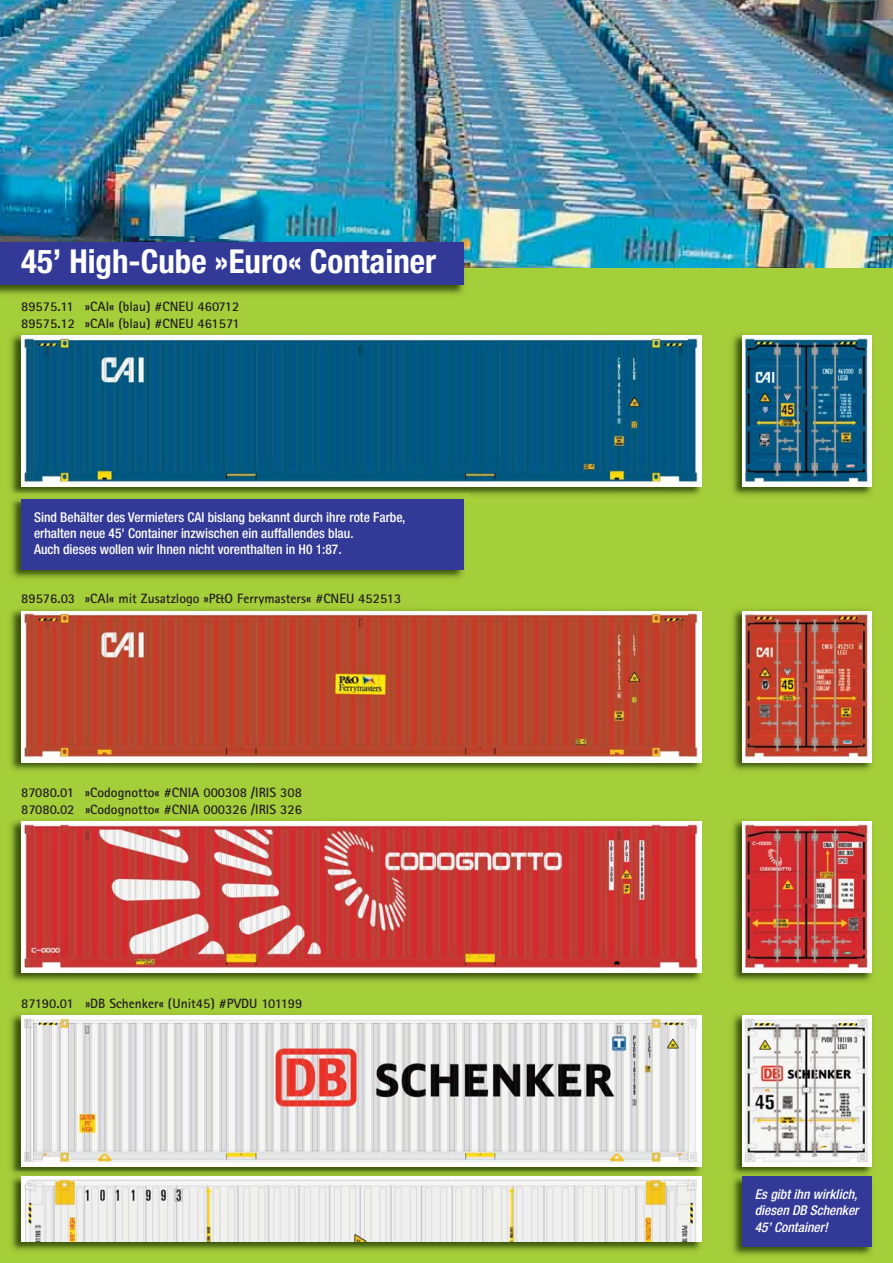
<style>
.page{position:relative;width:893px;height:1263px;background:#a5ce3b}
.page>*{position:absolute;margin:0;border:0;box-sizing:border-box;transform-origin:0 0}
.t1{font:700 condensed 33px "Helvetica Neue";color:#fff}
.t2{font:700 13.5px/16.2px "Rotis Sans Serif";color:#231f20}
.t3{font:500 condensed 13.5px/16.2px "Helvetica Neue";color:#fff}
.t4{font:italic 500 condensed 13.5px/16.2px "Helvetica Neue";color:#fff;text-align:justify}
</style>
<div class="page">
<img style="left:10px;top:334px;width:692px;height:162px">
<img style="left:21px;top:336px;width:681px;height:151px">
<img style="left:732px;top:334px;width:140px;height:162px">
<img style="left:742px;top:336px;width:130px;height:151px">
<img style="left:10px;top:605px;width:692px;height:166px">
<img style="left:21px;top:611px;width:681px;height:151px">
<img style="left:732px;top:609px;width:140px;height:162px">
<img style="left:742px;top:611px;width:130px;height:151px">
<img style="left:10px;top:815px;width:692px;height:167px">
<img style="left:22px;top:815px;width:107px;height:1px">
<img style="left:21px;top:821px;width:681px;height:151px">
<img style="left:732px;top:820px;width:140px;height:162px">
<img style="left:742px;top:821px;width:130px;height:151px">
<img style="left:10px;top:1014px;width:692px;height:237px">
<img style="left:21px;top:1016px;width:681px;height:151px">
<img style="left:732px;top:1014px;width:140px;height:242px">
<img style="left:742px;top:1016px;width:130px;height:151px">
<img style="left:0;top:0;width:893px;height:268px">
<img style="left:0;top:237px;width:469px;height:58px">
<div style="left:0;top:242px;width:463px;height:43px;background:#333996"></div>
<img style="left:21px;top:1177px;width:681px;height:65px">
<img style="left:10px;top:493px;width:460px;height:86px">
<div style="left:21px;top:499px;width:442px;height:70px;background:#333996"></div>
<div style="left:742px;top:1177px;width:130px;height:70px;background:#333996"></div>
<h1 class="t1" style="left:21px;top:249px;width:416px">45’ High-Cube »Euro« Container</h1>
<p class="t2" style="left:21px;top:300px;width:220px">89575.11 »CAI« (blau) #CNEU 460712<br>89575.12 »CAI« (blau) #CNEU 461571</p>
<p class="t3" style="left:34px;top:510px;width:373px">Sind Behälter des Vermieters CAI bislang bekannt durch ihre rote Farbe, erhalten neue 45' Container inzwischen ein auffallendes blau.<br>Auch dieses wollen wir Ihnen nicht vorenthalten in H0 1:87.</p>
<p class="t2" style="left:21px;top:592px;width:382px">89576.03 »CAI« mit Zusatzlogo »P&amp;O Ferrymasters« #CNEU 452513</p>
<p class="t2" style="left:21px;top:786px;width:282px">87080.01 »Codognotto« #CNIA 000308 /IRIS 308<br>87080.02 »Codognotto« #CNIA 000326 /IRIS 326</p>
<p class="t2" style="left:21px;top:997px;width:283px">87190.01 »DB Schenker« (Unit45) #PVDU 101199</p>
<p class="t4" style="left:755px;top:1187px;width:108px">Es gibt ihn wirklich, diesen DB Schenker 45’Container!</p>
</div>
